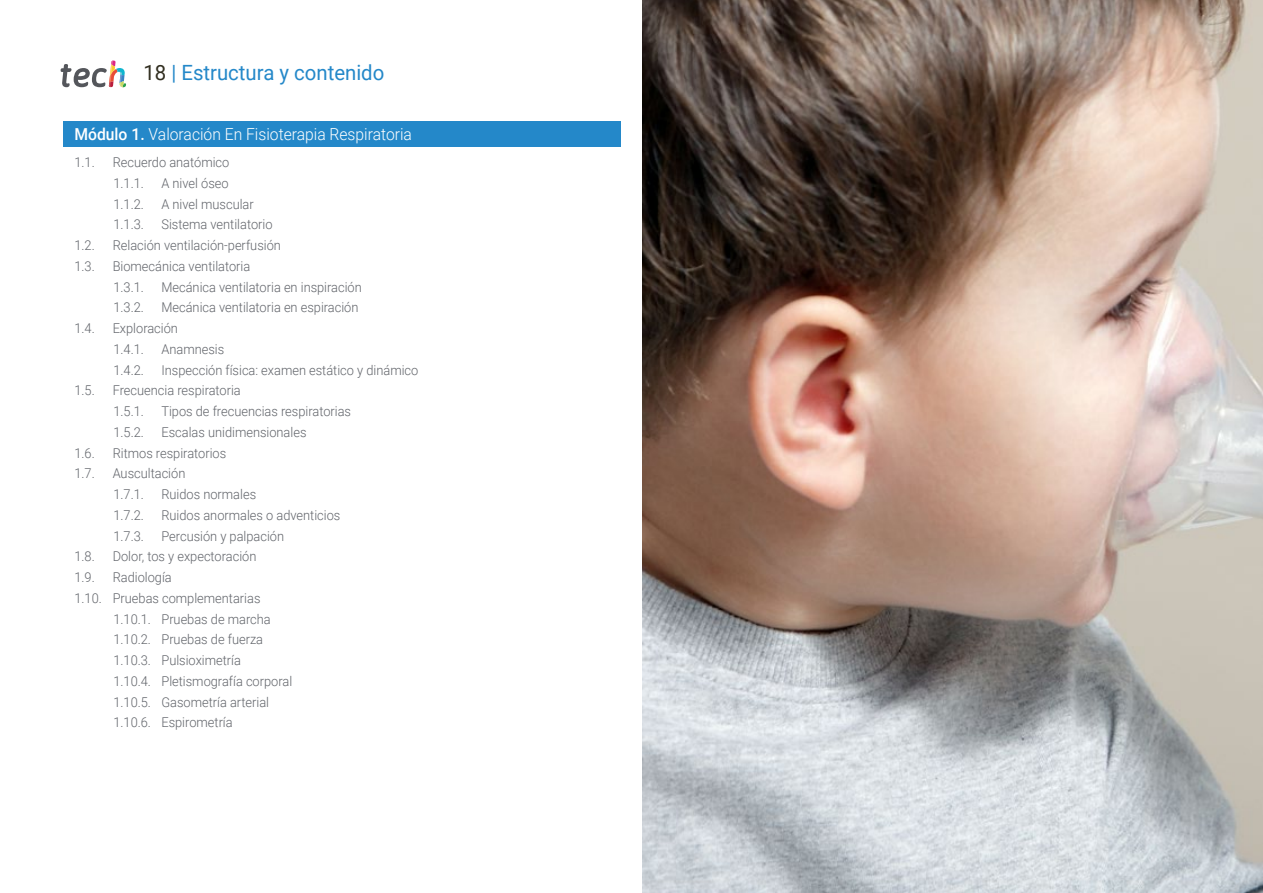
<style>
.page{position:relative;width:1263px;height:893px;background:#fff}
.page>*{position:absolute;margin:0;border:0;box-sizing:border-box;transform-origin:0 0}
.t1{font:21px "Roboto";color:#2488c9}
.t2{font:300 16.5px "Roboto";color:#fff;scale:.95 1}
.t3{font:300 13.5px/20.7px "Roboto";color:#61646a;scale:.95 1}
.s1{color:#312e20}
.s2{font-weight:500}
</style>
<div class="page">
<div style="left:63px;top:121px;width:558px;height:25px;background:#2488c9"></div>
<img style="left:642px;top:0;width:621px;height:893px">
<svg style="left:61px;top:61px;width:65px;height:27px"></svg>
<h1 class="t1" style="left:144px;top:57px;width:242px"><span class="s1">18</span> | Estructura y contenido</h1>
<p class="t2" style="left:74px;top:123px;width:357px"><span class="s2">Módulo 1.</span> Valoración En Fisioterapia Respiratoria</p>
<p class="t3" style="left:74px;top:151px;width:23px">1.1.</p>
<p class="t3" style="left:113px;top:151px;width:124px">Recuerdo anatómico<br>1.1.1.</p>
<p class="t3" style="left:161px;top:172px;width:72px">A nivel óseo</p>
<p class="t3" style="left:113px;top:193px;width:34px">1.1.2.</p>
<p class="t3" style="left:161px;top:193px;width:99px">A nivel muscular</p>
<p class="t3" style="left:113px;top:214px;width:34px">1.1.3.</p>
<p class="t3" style="left:161px;top:214px;width:118px">Sistema ventilatorio</p>
<p class="t3" style="left:74px;top:234px;width:23px">1.2.</p>
<p class="t3" style="left:113px;top:234px;width:179px">Relación ventilación-perfusión</p>
<p class="t3" style="left:74px;top:255px;width:23px">1.3.</p>
<p class="t3" style="left:113px;top:255px;width:146px">Biomecánica ventilatoria<br>1.3.1.</p>
<p class="t3" style="left:161px;top:276px;width:212px">Mecánica ventilatoria en inspiración</p>
<p class="t3" style="left:113px;top:297px;width:34px">1.3.2.</p>
<p class="t3" style="left:161px;top:297px;width:209px">Mecánica ventilatoria en espiración</p>
<p class="t3" style="left:74px;top:317px;width:23px">1.4.</p>
<p class="t3" style="left:113px;top:317px;width:70px">Exploración<br>1.4.1.</p>
<p class="t3" style="left:161px;top:338px;width:68px">Anamnesis</p>
<p class="t3" style="left:113px;top:359px;width:34px">1.4.2.</p>
<p class="t3" style="left:161px;top:359px;width:272px">Inspección física: examen estático y dinámico</p>
<p class="t3" style="left:74px;top:380px;width:23px">1.5.</p>
<p class="t3" style="left:113px;top:380px;width:136px">Frecuencia respiratoria<br>1.5.1.</p>
<p class="t3" style="left:161px;top:400px;width:201px">Tipos de frecuencias respiratorias</p>
<p class="t3" style="left:113px;top:421px;width:34px">1.5.2.</p>
<p class="t3" style="left:161px;top:421px;width:154px">Escalas unidimensionales</p>
<p class="t3" style="left:74px;top:442px;width:23px">1.6.</p>
<p class="t3" style="left:113px;top:442px;width:121px">Ritmos respiratorios</p>
<p class="t3" style="left:74px;top:463px;width:23px">1.7.</p>
<p class="t3" style="left:113px;top:463px;width:78px">Auscultación<br>1.7.1.</p>
<p class="t3" style="left:161px;top:483px;width:101px">Ruidos normales</p>
<p class="t3" style="left:113px;top:504px;width:34px">1.7.2.</p>
<p class="t3" style="left:161px;top:504px;width:190px">Ruidos anormales o adventicios</p>
<p class="t3" style="left:113px;top:525px;width:34px">1.7.3.</p>
<p class="t3" style="left:161px;top:525px;width:131px">Percusión y palpación</p>
<p class="t3" style="left:74px;top:546px;width:23px">1.8.</p>
<p class="t3" style="left:113px;top:546px;width:153px">Dolor, tos y expectoración</p>
<p class="t3" style="left:74px;top:566px;width:23px">1.9.</p>
<p class="t3" style="left:113px;top:566px;width:64px">Radiología</p>
<p class="t3" style="left:74px;top:587px;width:197px">1.10. Pruebas complementarias</p>
<p class="t3" style="left:113px;top:608px;width:167px">1.10.1. Pruebas de marcha</p>
<p class="t3" style="left:113px;top:629px;width:159px">1.10.2. Pruebas de fuerza</p>
<p class="t3" style="left:113px;top:649px;width:136px">1.10.3. Pulsioximetría</p>
<p class="t3" style="left:113px;top:670px;width:190px">1.10.4. Pletismografía corporal</p>
<p class="t3" style="left:113px;top:691px;width:165px">1.10.5. Gasometría arterial</p>
<p class="t3" style="left:113px;top:712px;width:127px">1.10.6. Espirometría</p>
</div>
